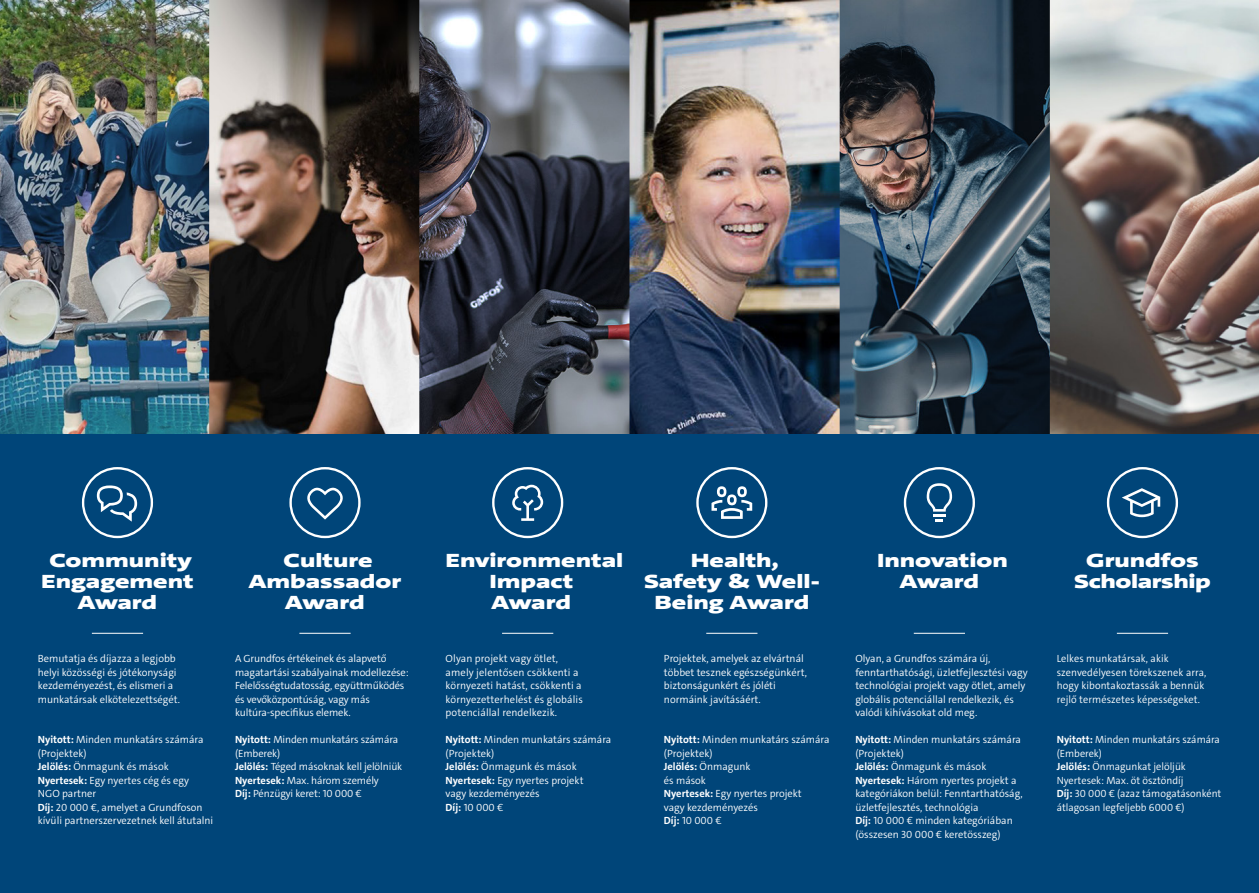
<style>
.page{position:relative;width:1259px;height:893px;background:#fff}
.page>*{position:absolute;margin:0;border:0;box-sizing:border-box;transform-origin:0 0}
.t1{font:900 19.5px/21px "Grundfos The Sans Extd";color:#fff;text-align:center}
.t2{font:900 19.5px/21px "Grundfos The Sans Extd";letter-spacing:-.02em;color:#fff;text-align:center}
.t3{font:300 10.5px/13.5px "Grundfos The Sans";color:#fff}
.s1{font-weight:700}
</style>
<div class="page">
<img style="left:0;top:0;width:1259px;height:434px">
<div style="left:0;top:434px;width:1259px;height:459px;background:#004579"></div>
<hr style="left:92px;top:633px;width:51px;height:1px;background:#fff">
<hr style="left:299px;top:633px;width:52px;height:1px;background:#fff">
<hr style="left:502px;top:633px;width:51px;height:1px;background:#fff">
<hr style="left:706px;top:633px;width:51px;height:1px;background:#fff">
<hr style="left:913px;top:633px;width:52px;height:1px;background:#fff">
<hr style="left:1117px;top:633px;width:51px;height:1px;background:#fff">
<div style="left:82px;top:467px;width:71px;height:71px;border:2px solid #fff;border-radius:50%"></div>
<svg style="left:97px;top:485px;width:40px;height:37px"></svg>
<div style="left:1107px;top:467px;width:71px;height:71px;border:2px solid #fff;border-radius:50%"></div>
<svg style="left:1122px;top:488px;width:38px;height:29px"></svg>
<div style="left:904px;top:467px;width:71px;height:71px;border:2px solid #fff;border-radius:50%"></div>
<svg style="left:926px;top:483px;width:26px;height:39px"></svg>
<div style="left:696px;top:467px;width:71px;height:71px;border:2px solid #fff;border-radius:50%"></div>
<svg style="left:711px;top:486px;width:41px;height:33px"></svg>
<div style="left:492px;top:467px;width:71px;height:71px;border:2px solid #fff;border-radius:50%"></div>
<svg style="left:512px;top:485px;width:31px;height:36px"></svg>
<div style="left:289px;top:467px;width:71px;height:71px;border:2px solid #fff;border-radius:50%"></div>
<svg style="left:307px;top:488px;width:36px;height:32px"></svg>
<h1 class="t1" style="left:41px;top:550px;width:154px">Community<br>Engagement<br>Award</h1>
<p class="t3" style="left:38px;top:652px;width:144px">Bemutatja és díjazza a legjobb helyi közösségi és jótékonysági kezdeményezést, és elismeri a munkatársak elkötelezettségét.</p>
<p class="t3" style="left:38px;top:733px;width:177px"><span class="s1">Nyitott:</span> Minden munkatárs számára (Projektek)<br><span class="s1">Jelölés:</span> Önmagunk és mások<br><span class="s1">Nyertesek:</span> Egy nyertes cég és egy<br>NGO partner<br><span class="s1">Díj:</span> 20 000 €, amelyet a Grundfoson kívüli partnerszervezetnek kell átutalni</p>
<h1 class="t1" style="left:445px;top:550px;width:179px">Environmental<br>Impact<br>Award</h1>
<h1 class="t2" style="left:1074px;top:550px;width:138px">Grundfos<br>Scholarship</h1>
<h1 class="t1" style="left:249px;top:550px;width:154px">Culture<br>Ambassador<br>Award</h1>
<h1 class="t1" style="left:877px;top:550px;width:132px">Innovation<br>Award</h1>
<h1 class="t1" style="left:644px;top:550px;width:177px">Health,<br>Safety &amp; Well-<br>Being Award</h1>
<p class="t3" style="left:235px;top:652px;width:175px">A Grundfos értékeinek és alapvető magatartási szabályainak modellezése:<br>Felelősségtudatosság, együttműködés és vevőközpontúság, vagy más kultúra-specifikus elemek.</p>
<p class="t3" style="left:235px;top:733px;width:169px"><span class="s1">Nyitott:</span> Minden munkatárs számára (Emberek)<br><span class="s1">Jelölés:</span> Téged másoknak kell jelölniük<br><span class="s1">Nyertesek:</span> Max. három személy<br><span class="s1">Díj:</span> Pénzügyi keret: 10 000 €</p>
<p class="t3" style="left:446px;top:652px;width:139px">Olyan projekt vagy ötlet, amely jelentősen csökkenti a környezeti hatást, csökkenti a környezetterhelést és globális potenciállal rendelkezik.</p>
<p class="t3" style="left:446px;top:733px;width:167px"><span class="s1">Nyitott:</span> Minden munkatárs számára (Projektek)<br><span class="s1">Jelölés:</span> Önmagunk és mások<br><span class="s1">Nyertesek:</span> Egy nyertes projekt<br>vagy kezdeményezés<br><span class="s1">Díj:</span> 10 000 €</p>
<p class="t3" style="left:664px;top:652px;width:145px">Projektek, amelyek az elvártnál többet tesznek egészségünkért, biztonságunkért és jóléti normáink javításáért.</p>
<p class="t3" style="left:664px;top:733px;width:167px"><span class="s1">Nyitott:</span> Minden munkatárs számára (Projektek)<br><span class="s1">Jelölés:</span> Önmagunk<br>és mások<br><span class="s1">Nyertesek:</span> Egy nyertes projekt<br>vagy kezdeményezés<br><span class="s1">Díj:</span> 10 000 €</p>
<p class="t3" style="left:855px;top:652px;width:174px">Olyan, a Grundfos számára új, fenntarthatósági, üzletfejlesztési vagy technológiai projekt vagy ötlet, amely globális potenciállal rendelkezik, és valódi kihívásokat old meg.</p>
<p class="t3" style="left:855px;top:733px;width:169px"><span class="s1">Nyitott:</span> Minden munkatárs számára (Projektek)<br><span class="s1">Jelölés:</span> Önmagunk és mások<br><span class="s1">Nyertesek:</span> Három nyertes projekt a kategóriákon belül: Fenntarthatóság, üzletfejlesztés, technológia<br><span class="s1">Díj:</span> 10 000 € minden kategóriában (összesen 30 000 € keretösszeg)</p>
<p class="t3" style="left:1056px;top:652px;width:151px">Lelkes munkatársak, akik szenvedélyesen törekszenek arra, hogy kibontakoztassák a bennük rejlő természetes képességeket.</p>
<p class="t3" style="left:1056px;top:733px;width:166px"><span class="s1">Nyitott:</span> Minden munkatárs számára (Emberek)<br><span class="s1">Jelölés:</span> Önmagunkat jelöljük<br>Nyertesek: Max. öt ösztöndíj<br><span class="s1">Díj:</span> 30 000 € (azaz támogatásonként átlagosan legfeljebb 6000 €)</p>
</div>
